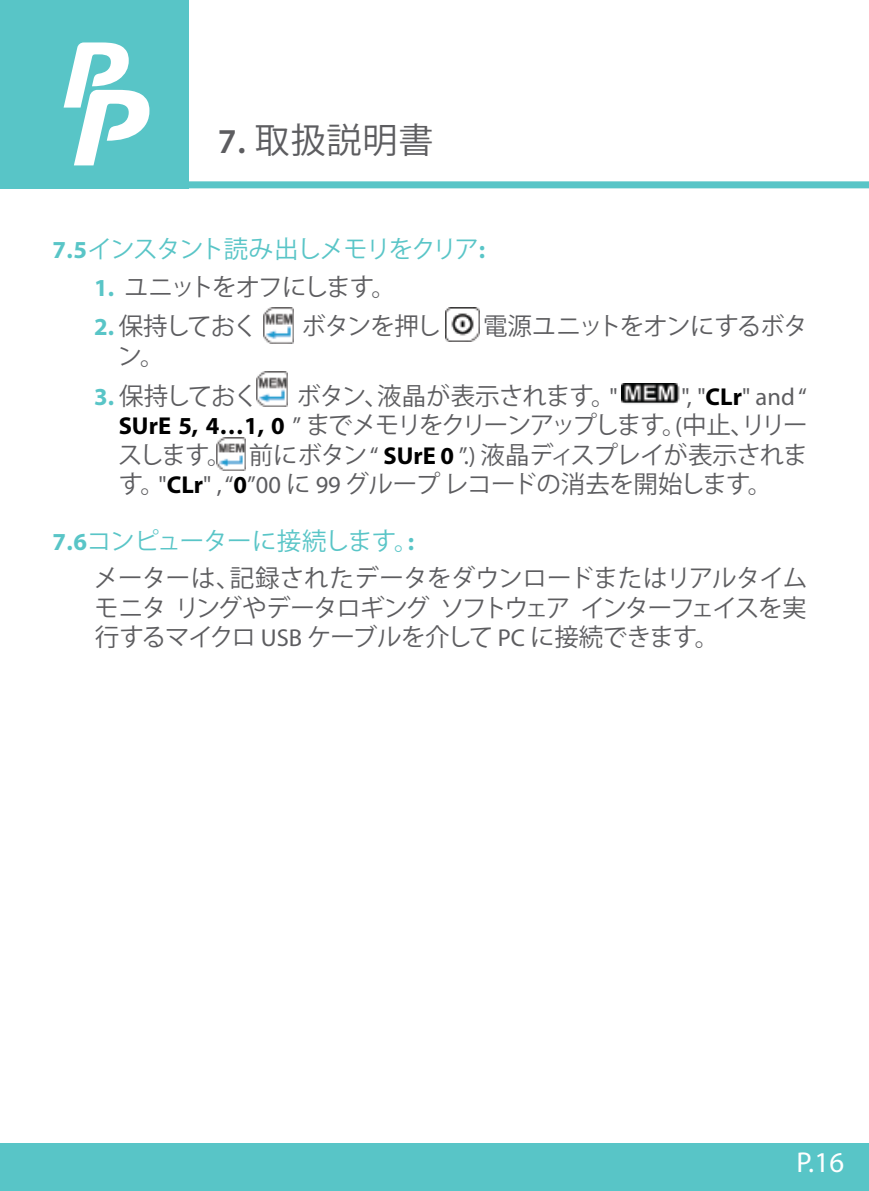
<style>
.page{position:relative;width:869px;height:1191px;background:#fff}
.page>*{position:absolute;margin:0;border:0;box-sizing:border-box;transform-origin:0 0}
.t1{font:35px "Koz Go Pr 6 N";letter-spacing:.025em;color:#5d5d60}
.t2{font:28.7px "Myriad Pro";color:#fff}
.t3{font:24.5px/29.4px "Koz Go Pr 6 N";letter-spacing:-.04em;color:#5d5d60}
.t4{font:24.5px "Koz Go Pr 6 N";letter-spacing:-.07em;color:#59c5c7}
.t5{font:24.5px "Koz Go Pr 6 N";letter-spacing:-.085em;color:#5d5d60}
.t6{font:24.5px "Myriad Pro";color:#5d5d60}
.s1{font-family:"Myriad Pro";font-weight:600}
.s2{font-family:"Myriad Pro";font-weight:700}
.s3{font-family:"Myriad Pro";font-weight:700;color:#59c5c7}
.s4{font-family:"Myriad Pro"}
.s5{font-weight:700;color:#000}
.s6{font-family:"Myriad Pro";font-weight:700;color:#000}
.s7{color:#59c5c7}
</style>
<div class="page">
<div style="left:0;top:1144px;width:868px;height:47px;background:#58c5c7"></div>
<div style="left:0;top:0;width:188px;height:188px;background:#58c5c7"></div>
<svg style="left:64px;top:42px;width:85px;height:123px"></svg>
<div style="left:188px;top:181px;width:680px;height:7px;background:#58c5c7"></div>
<img style="left:445px;top:307px;width:34px;height:34px">
<img style="left:621px;top:383px;width:58px;height:21px">
<img style="left:217px;top:438px;width:28px;height:33px">
<img style="left:257px;top:371px;width:30px;height:36px">
<img style="left:263px;top:308px;width:31px;height:35px">
<h1 class="t1" style="left:218px;top:120px;width:217px"><span class="s1">7.</span> 取扱説明書</h1>
<p class="t4" style="left:52px;top:235px;width:434px"><span class="s2">7.5</span>インスタント読み出しメモリをクリア<span class="s2">:</span></p>
<p class="t5" style="left:94px;top:273px;width:303px"><span class="s3">1.</span> ユニットをオフにします。</p>
<p class="t3" style="left:94px;top:312px;width:165px"><span class="s3">2.</span> 保持しておく</p>
<p class="t3" style="left:301px;top:312px;width:141px">ボタンを押し</p>
<p class="t3" style="left:483px;top:312px;width:326px">電源ユニットをオンにするボタ</p>
<p class="t3" style="left:117px;top:342px;width:49px">ン。</p>
<p class="t3" style="left:94px;top:381px;width:165px"><span class="s3">3.</span> 保持しておく</p>
<p class="t3" style="left:296px;top:381px;width:322px">ボタン、液晶が表示されます。<span class="s4">"</span></p>
<p class="t6" style="left:681px;top:381px;width:127px">", "<span class="s5">CLr</span>" and “</p>
<p class="t3" style="left:118px;top:411px;width:691px;text-align:justify"><span class="s6">SUrE 5, 4…1, 0</span> <span class="s4">”</span> までメモリをクリーンアップします。<span class="s4">(</span>中止、リリースします。 前にボタン <span class="s4">“</span> <span class="s6">SUrE 0</span> <span class="s4">”.)</span> 液晶ディスプレイが表示されます。<span class="s4">"</span><span class="s6">CLr</span><span class="s4">" , “</span><span class="s6">0</span><span class="s4">”00</span> に <span class="s4">99</span> グループレコードの消去を開始します。</p>
<p class="t3" style="left:94px;top:522px;width:714px;line-height:37.4px;text-indent:-41px"><span class="s3">7.6</span><span class="s7">コンピューターに接続します。</span><span class="s3">:<br></span>メーターは、記録されたデータをダウンロードまたはリアルタイム</p>
<p class="t3" style="left:94px;top:593px;width:713px">モニタリングやデータロギングソフトウェアインターフェイスを実行するマイクロ <span class="s4">USB</span> ケーブルを介して <span class="s4">PC</span> に接続できます。</p>
<p class="t2" style="left:796px;top:1145px;width:49px">P.16</p>
</div>
